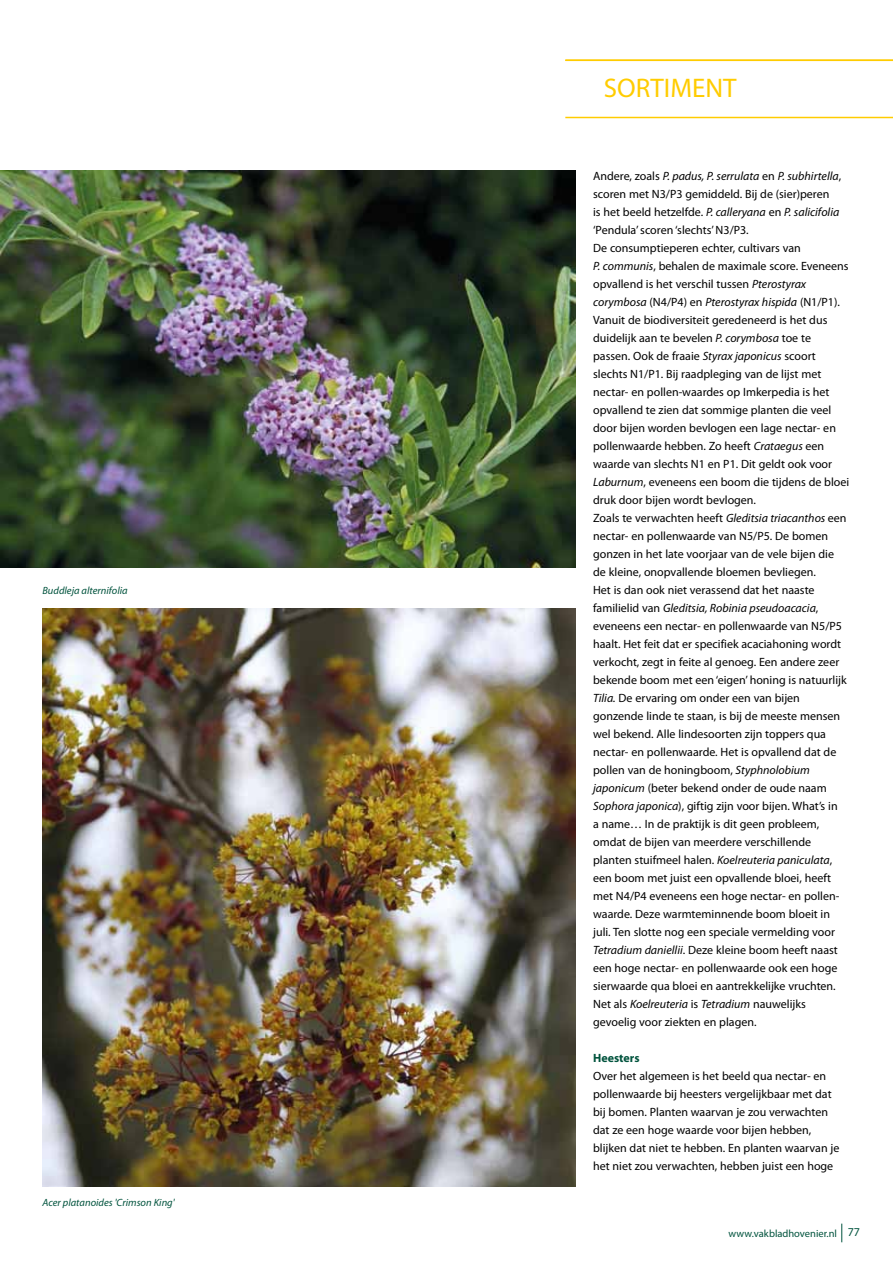
<style>
.page{position:relative;width:893px;height:1263px;background:#fff}
.page>*{position:absolute;margin:0;border:0;box-sizing:border-box;transform-origin:0 0}
.t1{font:27px "Myriad Pro";color:#fc0}
.t2{font:12px/18px "Myriad Pro";color:#000}
.t3{font:700 12px "Myriad Pro";color:#00533d}
.t4{font:italic 10.5px "Myriad Pro";color:#00533d}
.t5{font:10.5px "Myriad Pro";color:#00533d}
.s1{font-style:italic}
.s2{font-size:12px}
</style>
<div class="page">
<svg style="left:841px;top:1223px;width:1px;height:19px"></svg>
<img style="left:1px;top:170px;width:574px;height:398px">
<img style="left:43px;top:608px;width:532px;height:578px">
<svg style="left:0;top:170px;width:1px;height:398px"></svg>
<hr style="left:565px;top:117px;width:328px;height:1px;background:#fc0">
<hr style="left:565px;top:60px;width:328px;height:1px;background:#fc0">
<p class="t4" style="left:43px;top:584px;width:87px">Buddleja alternifolia</p>
<p class="t4" style="left:43px;top:1196px;width:134px">Acer platanoides 'Crimson King'</p>
<h1 class="t1" style="left:604px;top:71px;width:134px">SORTIMENT</h1>
<p class="t2" style="left:593px;top:167px;width:258px">Andere, zoals <span class="s1">P. padus, P. serrulata</span> en <span class="s1">P. subhirtella</span>, scoren met N3/P3 gemiddeld. Bij de (sier)peren<br>is het beeld hetzelfde. <span class="s1">P. calleryana</span> en <span class="s1">P. salicifolia </span>‘Pendula’ scoren ‘slechts’ N3/P3.<br>De consumptieperen echter, cultivars van<br><span class="s1">P. communis</span>, behalen de maximale score. Eveneens opvallend is het verschil tussen <span class="s1">Pterostyrax corymbosa</span> (N4/P4) en <span class="s1">Pterostyrax hispida</span> (N1/P1).<br>Vanuit de biodiversiteit geredeneerd is het dus duidelijk aan te bevelen <span class="s1">P. corymbosa</span> toe te passen. Ook de fraaie <span class="s1">Styrax japonicus</span> scoort slechts N1/P1. Bij raadpleging van de lijst met nectar- en pollen-waardes op Imkerpedia is het opvallend te zien dat sommige planten die veel door bijen worden bevlogen een lage nectar- en pollenwaarde hebben. Zo heeft <span class="s1">Crataegus</span> een waarde van slechts N1 en P1. Dit geldt ook voor <span class="s1">Laburnum</span>, eveneens een boom die tijdens de bloei druk door bijen wordt bevlogen.<br>Zoals te verwachten heeft <span class="s1">Gleditsia triacanthos</span> een nectar- en pollenwaarde van N5/P5. De bomen gonzen in het late voorjaar van de vele bijen die de kleine, onopvallende bloemen bevliegen.<br>Het is dan ook niet verassend dat het naaste familielid van <span class="s1">Gleditsia, Robinia pseudoacacia</span>, eveneens een nectar- en pollenwaarde van N5/P5 haalt. Het feit dat er specifiek acaciahoning wordt verkocht, zegt in feite al genoeg. Een andere zeer bekende boom met een ‘eigen’ honing is natuurlijk <span class="s1">Tilia.</span> De ervaring om onder een van bijen gonzende linde te staan, is bij de meeste mensen wel bekend. Alle lindesoorten zijn toppers qua nectar- en pollenwaarde. Het is opvallend dat de pollen van de honingboom, <span class="s1">Styphnolobium japonicum</span> (beter bekend onder de oude naam <span class="s1">Sophora japonica</span>), giftig zijn voor bijen. What’s in<br>a name… In de praktijk is dit geen probleem, omdat de bijen van meerdere verschillende planten stuifmeel halen. <span class="s1">Koelreuteria paniculata</span>, een boom met juist een opvallende bloei, heeft met N4/P4 eveneens een hoge nectar- en pollen&shy;waarde. Deze warmteminnende boom bloeit in juli. Ten slotte nog een speciale vermelding voor <span class="s1">Tetradium daniellii</span>. Deze kleine boom heeft naast een hoge nectar- en pollenwaarde ook een hoge sierwaarde qua bloei en aantrekkelijke vruchten.<br>Net als <span class="s1">Koelreuteria</span> is <span class="s1">Tetradium</span> nauwelijks gevoelig voor ziekten en plagen.</p>
<p class="t3" style="left:593px;top:1050px;width:48px">Heesters</p>
<p class="t2" style="left:593px;top:1067px;width:248px">Over het algemeen is het beeld qua nectar- en pollenwaarde bij heesters vergelijkbaar met dat bij bomen. Planten waarvan je zou verwachten dat ze een hoge waarde voor bijen hebben, blijken dat niet te hebben. En planten waarvan je het niet zou verwachten, hebben juist een hoge</p>
<p class="t5" style="left:729px;top:1227px;width:133px">www.vakbladhovenier.nl <span class="s2">77</span></p>
</div>
